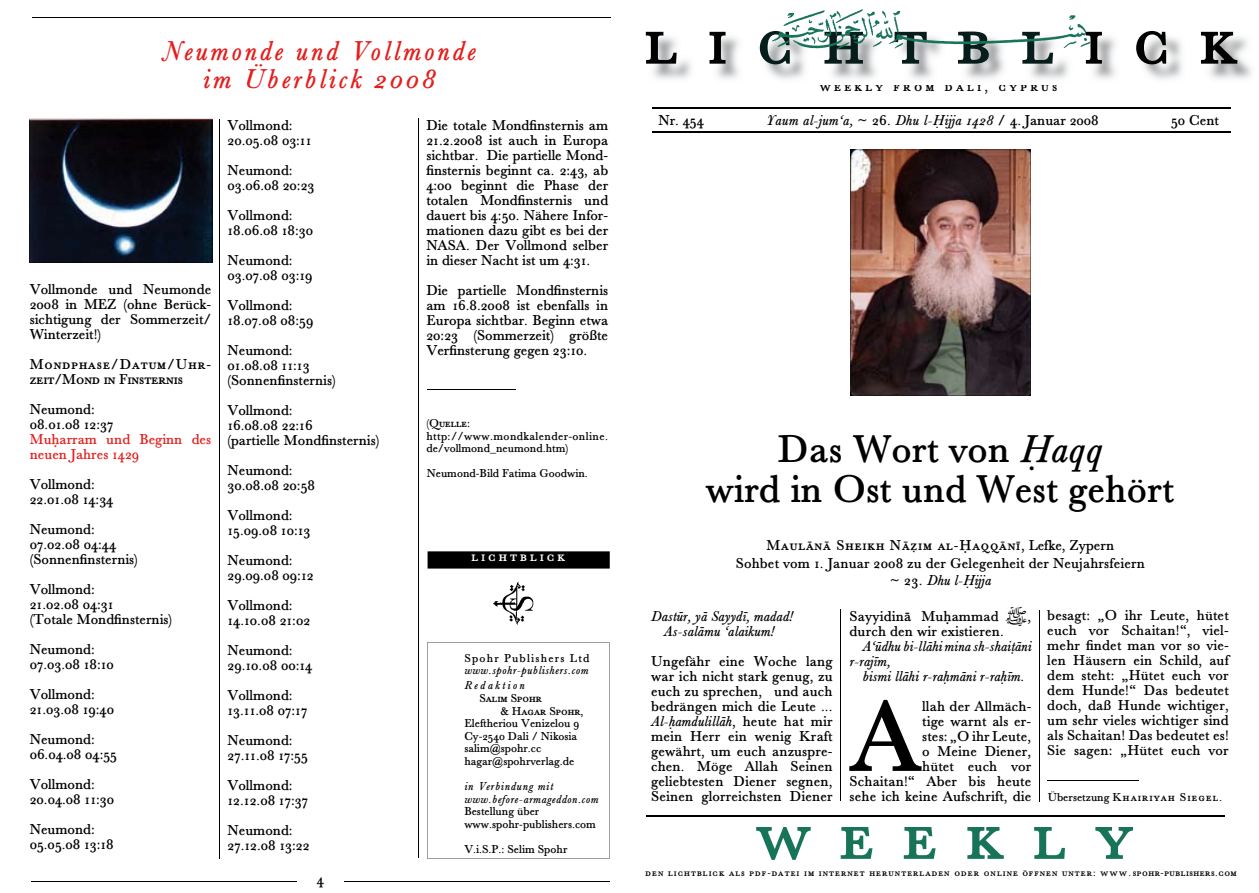
<style>
.page{position:relative;width:1259px;height:893px;background:#fff}
.page>*{position:absolute;margin:0;border:0;box-sizing:border-box;transform-origin:0 0}
.t1{font:105.6px "Spohr Bleisatz Normal";color:#000}
.t2{font:73.5px "Spohr Bleisatz Kapitaelchen";letter-spacing:.4em;color:#000}
.t3{font:73.5px "Spohr Bleisatz Kapitaelchen";letter-spacing:.4em;color:#177459}
.t4{font:40.5px/40.5px "Spohr Bleisatz Normal";color:#000;text-align:center}
.t5{font:28.5px/28.5px "Spohr Bleisatz Kursiv";letter-spacing:.1em;color:#e31f1e;text-align:center}
.t6{font:15px/15px "Spohr Bleisatz Normal";color:#000}
.t7{font:15px/15px "Spohr Bleisatz Kursiv";letter-spacing:.01em;color:#000;text-align:center}
.t8{font:15px/15px "Spohr Bleisatz Kapitaelchen";color:#000}
.t9{font:15px "Spohr Bleisatz Kapitaelchen";letter-spacing:.06em;color:#000}
.t10{font:15px/15px "Spohr Bleisatz Normal";color:#e32120}
.t11{font:15px "Spohr Bleisatz Kapitaelchen";letter-spacing:.22em;color:#000}
.t12{font:15px "Spohr Bleisatz Kapitaelchen";letter-spacing:.2em;color:#fff}
.t13{font:12px/12.6px "Spohr Bleisatz Normal";color:#000}
.t14{font:12px/15px "Spohr Bleisatz Kursiv";letter-spacing:.05em;color:#000}
.t15{font:12px/12.6px "Spohr Bleisatz Normal";letter-spacing:.03em;color:#000}
.t16{font:12px/12.6px "Spohr Bleisatz Kapitaelchen";color:#000}
.t17{font:12px "Spohr Bleisatz Kapitaelchen";letter-spacing:.09em;color:#000}
.t18{font:12px "Spohr Bleisatz Normal";letter-spacing:.1em;color:#000}
.t19{font:10.5px "Spohr Bleisatz Kapitaelchen";letter-spacing:.1em;color:#000}
.s1{font-family:"Spohr Bleisatz Normal"}
.s2{color:#071d1b}
.s3{font-family:"Spohr Bleisatz Kursiv"}
</style>
<div class="page">
<hr style="left:32px;top:17px;width:578px;height:1px;background:#000">
<hr style="left:31px;top:881px;width:266px;height:1px;background:#000">
<hr style="left:344px;top:881px;width:266px;height:1px;background:#000">
<hr style="left:219px;top:119px;width:1px;height:740px;background:#000">
<hr style="left:418px;top:118px;width:1px;height:740px;background:#000">
<svg style="left:427px;top:642px;width:182px;height:217px"></svg>
<svg style="left:427px;top:551px;width:183px;height:18px;background:#0c0c0c"></svg>
<img style="left:493px;top:581px;width:41px;height:44px">
<hr style="left:427px;top:389px;width:89px;height:1px;background:#000">
<svg style="left:30px;top:119px;width:182px;height:144px;background:#1d212b"></svg>
<hr style="left:652px;top:132px;width:579px;height:1px;background:#000">
<img style="left:653px;top:37px;width:599px;height:42px">
<img style="left:763px;top:5px;width:328px;height:44px">
<hr style="left:652px;top:107px;width:579px;height:2px;background:#000">
<hr style="left:652px;top:131px;width:579px;height:1px;background:#000">
<hr style="left:646px;top:815px;width:579px;height:1px;background:#000">
<hr style="left:840px;top:609px;width:1px;height:192px;background:#000">
<hr style="left:1039px;top:610px;width:1px;height:191px;background:#000">
<img style="left:850px;top:150px;width:180px;height:246px">
<hr style="left:1047px;top:781px;width:92px;height:1px;background:#000">
<h3 class="t5" style="left:163px;top:38px;width:314px">Neumonde und Vollmonde im Überblick 2008</h3>
<p class="t6" style="left:30px;top:283px;width:183px;text-align:justify">Vollmonde und Neumonde 2008 in MEZ (ohne Berück&shy;sichtigung der Sommerzeit/ Winterzeit!)</p>
<p class="t8" style="left:30px;top:358px;width:183px">Mondphase/Datum/Uhr&shy;zeit/Mond in Finsternis</p>
<p class="t6" style="left:30px;top:403px;width:85px">Neumond:<br>08.01.08 12:37</p>
<p class="t10" style="left:30px;top:433px;width:183px">Muªarram und Beginn des neuen Jahres 1429</p>
<p class="t6" style="left:30px;top:478px;width:85px">Vollmond:<br>22.01.08 14:34</p>
<p class="t6" style="left:30px;top:523px;width:110px">Neumond:<br>07.02.08 04:44 (Sonnenfinsternis)</p>
<p class="t6" style="left:30px;top:583px;width:144px">Vollmond:<br>21.02.08 04:31<br>(Totale Mondfinsternis)</p>
<p class="t6" style="left:30px;top:643px;width:86px">Neumond:<br>07.03.08 18:10</p>
<p class="t6" style="left:30px;top:688px;width:86px">Vollmond:<br>21.03.08 19:40</p>
<p class="t6" style="left:30px;top:733px;width:89px">Neumond:<br>06.04.08 04:55</p>
<p class="t6" style="left:30px;top:778px;width:86px">Vollmond:<br>20.04.08 11:30</p>
<p class="t6" style="left:30px;top:823px;width:86px">Neumond:<br>05.05.08 13:18</p>
<p class="t6" style="left:227px;top:118px;width:85px">Vollmond:<br>20.05.08 03:11</p>
<p class="t6" style="left:227px;top:163px;width:88px">Neumond:<br>03.06.08 20:23</p>
<p class="t6" style="left:227px;top:208px;width:87px">Vollmond:<br>18.06.08 18:30</p>
<p class="t6" style="left:227px;top:253px;width:87px">Neumond:<br>03.07.08 03:19</p>
<p class="t6" style="left:227px;top:298px;width:87px">Vollmond:<br>18.07.08 08:59</p>
<p class="t6" style="left:227px;top:343px;width:110px">Neumond:<br>01.08.08 11:13 (Sonnenfinsternis)</p>
<p class="t6" style="left:227px;top:403px;width:153px">Vollmond:<br>16.08.08 22:16<br>(partielle Mondfinsternis)</p>
<p class="t6" style="left:227px;top:463px;width:89px">Neumond:<br>30.08.08 20:58</p>
<p class="t6" style="left:227px;top:508px;width:84px">Vollmond:<br>15.09.08 10:13</p>
<p class="t6" style="left:227px;top:553px;width:88px">Neumond:<br>29.09.08 09:12</p>
<p class="t6" style="left:227px;top:598px;width:84px">Vollmond:<br>14.10.08 21:02</p>
<p class="t6" style="left:227px;top:643px;width:86px">Neumond:<br>29.10.08 00:14</p>
<p class="t6" style="left:227px;top:688px;width:81px">Vollmond:<br>13.11.08 07:17</p>
<p class="t6" style="left:227px;top:733px;width:82px">Neumond:<br>27.11.08 17:55</p>
<p class="t6" style="left:227px;top:778px;width:82px">Vollmond:<br>12.12.08 17:37</p>
<p class="t6" style="left:227px;top:823px;width:84px">Neumond:<br>27.12.08 13:22</p>
<p class="t6" style="left:317px;top:872px;width:9px">4</p>
<p class="t6" style="left:426px;top:118px;width:183px;text-align:justify">Die totale Mondfinsternis am 21.2.2008 ist auch in Europa sichtbar. Die partielle Mond&shy;finsternis beginnt ca. 2:43, ab 4:00 beginnt die Phase der totalen Mondfinsternis und dauert bis 4:50. Nähere Infor&shy;mationen dazu gibt es bei der NASA. Der Vollmond selber in dieser Nacht ist um 4:31.</p>
<p class="t6" style="left:426px;top:283px;width:183px;text-align:justify">Die partielle Mondfinsternis am 16.8.2008 ist ebenfalls in Eu ropa sichtbar. Beginn etwa 20:23 (Sommerzeit) größte Verfinsterung gegen 23:10.</p>
<p class="t16" style="left:426px;top:418px;width:45px">(Quelle:</p>
<p class="t15" style="left:426px;top:430px;width:183px">http://www.mondkalender-online. de/vollmond_neumond.htm)</p>
<p class="t13" style="left:427px;top:467px;width:163px">Neumond-Bild Fatima Goodwin.</p>
<p class="t12" style="left:471px;top:546px;width:95px">lichtblick</p>
<p class="t18" style="left:464px;top:650px;width:127px">Spohr Publishers Ltd</p>
<p class="t14" style="left:464px;top:664px;width:126px">www.spohr-publishers.com<br>Redaktion</p>
<p class="t16" style="left:500px;top:692px;width:85px;text-indent:-21px">Salim Spohr<br>&amp; Hagar Spohr<span class="s1">,</span></p>
<p class="t13" style="left:464px;top:718px;width:116px">Eleftheriou Venizelou 9<br>Cy-2540 Dali / Nikosia salim@spohr.cc hagar@spohrverlag.de</p>
<p class="t14" style="left:464px;top:781px;width:136px;line-height:12.6px">in Verbindung mit www.before-armageddon.com</p>
<p class="t13" style="left:464px;top:806px;width:133px">Bestellung über www.spohr-publishers.com</p>
<p class="t13" style="left:464px;top:844px;width:105px">V.i.S.P.: Selim Spohr</p>
<h2 class="t2" style="left:645px;top:-9px;width:594px">li<span class="s2">chtbl</span>ick</h2>
<p class="t11" style="left:820px;top:76px;width:239px">weekly from dali, cyprus</p>
<p class="t6" style="left:658px;top:113px;width:47px">Nr. 454</p>
<p class="t7" style="left:766px;top:114px;width:334px">Yaum al-jum‘a, <span class="s1">~ 26.</span> Dhu l-Óijja 1428 <span class="s1">/ 4. Januar 2008</span></p>
<p class="t6" style="left:1171px;top:113px;width:49px">50 Cent</p>
<h3 class="t4" style="left:706px;top:430px;width:470px">Das Wort von <span class="s3">Óaqq<br></span>wird in Ost und West gehört</h3>
<p class="t9" style="left:766px;top:535px;width:349px">Maulânâ Sheikh Nâ|im al-Óaqqânî, <span class="s1">Lefke, Zypern</span></p>
<p class="t6" style="left:736px;top:556px;width:411px">Sohbet vom 1. Januar 2008 zu der Gelegenheit der Neujahrsfeiern</p>
<p class="t7" style="left:889px;top:573px;width:103px"><span class="s1">~ 23.</span> Dhu l-Óijja</p>
<p class="t7" style="left:651px;top:609px;width:143px">Dastûr, yâ Sayydî, madad!<br>As-salâmu ‘alaikum!</p>
<p class="t6" style="left:651px;top:654px;width:183px;text-align:justify">Ungefähr eine Woche lang war ich nicht stark genug, zu euch zu sprechen, und auch bedrängen mich die Leute ...</p>
<p class="t7" style="left:651px;top:714px;width:183px">Al-ªamdulillâh<span class="s1">, heute hat mir</span></p>
<p class="t6" style="left:651px;top:729px;width:183px;text-align:justify">mein Herr ein wenig Kraft gewährt, um euch anzuspre&shy;chen. Möge Allah Seinen geliebtesten Diener segnen, Seinen glorreichsten Diener</p>
<p class="t6" style="left:849px;top:609px;width:183px">Sayyidinâ Muªammad œ, durch den wir existieren.</p>
<p class="t7" style="left:849px;top:639px;width:183px;text-align:left;text-indent:13px">A‘ûdhu bi-llâhi mina sh-shai†âni r-rajîm,</p>
<p class="t7" style="left:862px;top:669px;width:163px">bismi llâhi r-raªmâni r-raªîm.</p>
<h1 class="t1" style="left:849px;top:667px;width:73px">A</h1>
<p class="t6" style="left:1047px;top:609px;width:183px;text-align:justify">besagt: „O ihr Leute, hütet euch vor Schaitan!“, viel&shy;mehr findet man vor so vie&shy;len Häusern ein Schild, auf dem steht: „Hütet euch vor dem Hunde!“ Das bedeutet doch, daß Hunde wichtiger, um sehr vieles wichtiger sind als Schaitan! Das bedeutet es!<br>Sie sagen: „Hütet euch vor</p>
<p class="t17" style="left:1047px;top:789px;width:176px"><span class="s1">Übersetzung</span> Khairiyah Siegel<span class="s1">.</span></p>
<p class="t6" style="left:849px;top:699px;width:183px;text-align:right">llah der Allmäch-<br>tige warnt als er-<br>stes: „O ihr Leute,<br>o Meine Diener,<br>hütet euch vor<br>Schaitan!“ Aber bis heute sehe ich keine Aufschrift, die</p>
<h2 class="t3" style="left:756px;top:786px;width:378px">weekly</h2>
<p class="t19" style="left:645px;top:866px;width:593px">den lichtblick als pdf-datei im internet herunterladen oder online öffnen unter: www.spohr-publishers.com</p>
</div>
